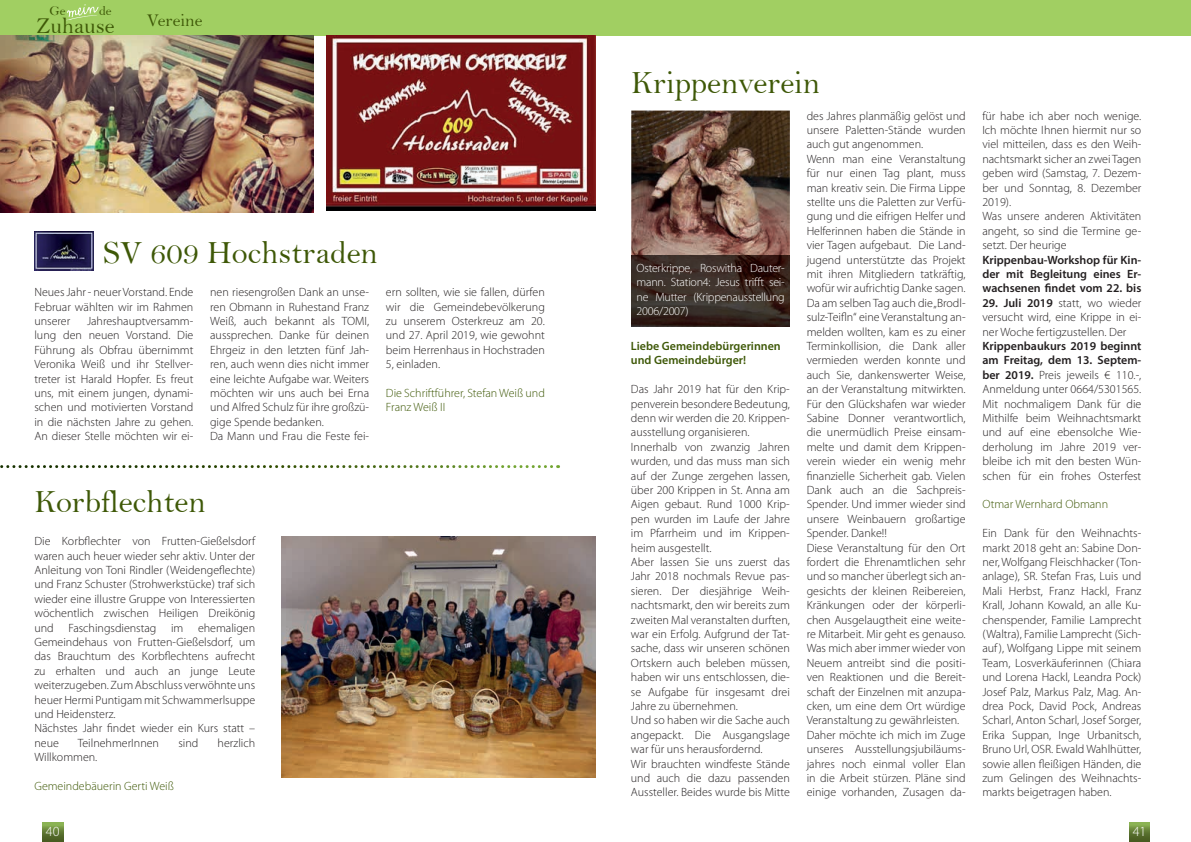
<style>
.page{position:relative;width:1191px;height:842px;background:#fff}
.page>*{position:absolute;margin:0;border:0;box-sizing:border-box;transform-origin:0 0}
.t1{font:32.5px "Bell";color:#3e5807}
.t2{font:22.8px "Bell";color:#3e5807}
.t3{font:18px "Bell";color:#3e5807}
.t4{font:300 14px "Myriad Pro";color:#fff}
.t5{font:13.4px "Bell";color:#3e5807}
.t6{font:300 12px/14.4px "Myriad Pro";color:#231f20;text-align:justify}
.t7{font:300 12px/14.4px "Myriad Pro";letter-spacing:-.02em;color:#fff;text-align:justify}
.t8{font:300 12px/14.4px "Myriad Pro";color:#3e5807}
.t9{font:600 12px/14.4px "Myriad Pro";color:#231f20;text-align:justify}
.t10{font:600 12px/14.4px "Myriad Pro";color:#3e5807}
.s1{font-weight:600}
</style>
<div class="page">
<div style="left:0;top:0;width:1191px;height:36px;background:#a1cf62"></div>
<img style="left:631px;top:111px;width:159px;height:145px">
<img style="left:0;top:36px;width:314px;height:177px">
<img style="left:34px;top:232px;width:59px;height:39px">
<img style="left:327px;top:36px;width:268px;height:175px">
<img style="left:281px;top:537px;width:314px;height:240px">
<svg style="left:0;top:465px;width:551px;height:3px"></svg>
<svg style="left:66px;top:4px;width:33px;height:17px"></svg>
<img style="left:631px;top:256px;width:159px;height:70px">
<div style="left:43px;top:822px;width:20px;height:20px;background:linear-gradient(to bottom,#8eb657,#42541d)"></div>
<div style="left:1129px;top:822px;width:20px;height:20px;background:linear-gradient(to bottom,#8db456,#41531c)"></div>
<p class="t5" style="left:50px;top:3px;width:18px">Ge</p>
<p class="t5" style="left:99px;top:3px;width:14px">de</p>
<h2 class="t2" style="left:36px;top:13px;width:80px">Zuhause</h2>
<h3 class="t3" style="left:147px;top:10px;width:57px">Vereine</h3>
<h1 class="t1" style="left:103px;top:233px;width:276px">SV 609 Hochstraden</h1>
<p class="t6" style="left:34px;top:285px;width:160px">Neues Jahr - neuer Vorstand. Ende Februar wählten wir im Rahmen unserer</p>
<p class="t6" style="left:210px;top:285px;width:160px;text-align:left">nen riesengroßen Dank an unse&shy;ren Obmann in Ruhestand Franz<br>Weiß, auch bekannt als TOMI, aussprechen. Danke für deinen<br>Ehrgeiz in den letzten fünf Jah&shy;ren, auch wenn dies nicht immer eine leichte Aufgabe war. Weiters möchten wir uns auch bei Erna und Alfred Schulz für ihre großzü&shy;gige Spende bedanken.<br>Da Mann und Frau die Feste fei-</p>
<p class="t6" style="left:386px;top:285px;width:160px">ern sollten, wie sie fallen, dürfen wir die Gemeindebevölkerung zu unserem Osterkreuz am 20. und 27. April 2019, wie gewohnt beim Herrenhaus in Hochstraden 5, einladen.</p>
<p class="t6" style="left:34px;top:314px;width:160px;text-indent:53px">Jahreshauptversamm&shy;lung den neuen Vorstand. Die Führung als Obfrau übernimmt Veronika Weiß und ihr Stellver&shy;treter ist Harald Hopfer. Es freut uns, mit einem jungen, dynami&shy;schen und motivierten Vorstand in die nächsten Jahre zu gehen.<br>An dieser Stelle möchten wir ei-</p>
<p class="t8" style="left:386px;top:386px;width:160px">Die Schriftführer, Stefan Weiß und<br>Franz Weiß II</p>
<h1 class="t1" style="left:34px;top:483px;width:173px">Korbflechten</h1>
<p class="t6" style="left:34px;top:534px;width:222px;text-align:left">Die Korbflechter von Frutten-Gießelsdorf waren auch heuer wieder sehr aktiv. Unter der Anleitung von Toni Rindler (Weidengeflechte) und Franz Schuster (Strohwerkstücke) traf sich wieder eine illustre Gruppe von Interessierten wöchentlich zwischen Heiligen Dreikönig und Faschingsdienstag im ehemaligen Gemeindehaus von Frutten-Gießelsdorf, um das Brauchtum des Korbflechtens aufrecht zu erhalten und auch an junge Leute weiterzugeben. Zum Abschluss verwöhnte uns heuer Hermi Puntigam mit Schwammerlsuppe und Heidensterz.<br>Nächstes Jahr findet wieder ein Kurs statt – neue</p>
<p class="t6" style="left:78px;top:736px;width:83px">TeilnehmerInnen</p>
<p class="t6" style="left:178px;top:736px;width:21px">sind</p>
<p class="t6" style="left:218px;top:736px;width:39px">herzlich</p>
<p class="t6" style="left:34px;top:750px;width:64px">Willkommen.</p>
<p class="t8" style="left:34px;top:779px;width:141px">Gemeindebäuerin Gerti Weiß</p>
<h1 class="t1" style="left:631px;top:64px;width:190px">Krippenverein</h1>
<p class="t7" style="left:636px;top:261px;width:150px">Osterkrippe, Roswitha Dauter&shy;mann. Station4: Jesus trifft sei&shy;ne Mutter (Krippenausstellung 2006/2007)</p>
<p class="t10" style="left:631px;top:338px;width:151px">Liebe Gemeindebürgerinnen und Gemeindebürger!</p>
<p class="t6" style="left:631px;top:382px;width:160px;text-align:left">Das Jahr 2019 hat für den Krip&shy;penverein besondere Bedeutung, denn wir werden die 20. Krippen&shy;ausstellung organisieren.<br>Innerhalb von zwanzig Jahren wurden, und das muss man sich auf der Zunge zergehen lassen, über 200 Krippen in St. Anna am<br>Aigen gebaut. Rund 1000 Krip&shy;pen wurden im Laufe der Jahre im Pfarrheim und im Krippen&shy;heim ausgestellt.<br>Aber lassen Sie uns zuerst das<br>Jahr 2018 nochmals Revue pas&shy;sieren. Der diesjährige Weih&shy;nachtsmarkt, den wir bereits zum zweiten Mal veranstalten durften, war ein Erfolg. Aufgrund der Tat&shy;sache, dass wir unseren schönen<br>Ortskern auch beleben müssen, haben wir uns entschlossen, die&shy;se Aufgabe für insgesamt drei<br>Jahre zu übernehmen.<br>Und so haben wir die Sache auch angepackt. Die Ausgangslage war für uns herausfordernd.<br>Wir brauchten windfeste Stände und auch die dazu passenden<br>Aussteller. Beides wurde bis Mitte</p>
<p class="t6" style="left:806px;top:109px;width:160px;text-align:left">des Jahres planmäßig gelöst und unsere Paletten-Stände wurden auch gut angenommen.<br>Wenn man eine Veranstaltung für nur einen Tag plant, muss man kreativ sein. Die Firma Lippe stellte uns die Paletten zur Verfü&shy;gung und die eifrigen Helfer und<br>Helferinnen haben die Stände in vier Tagen aufgebaut. Die Land&shy;jugend unterstützte das Projekt mit ihren Mitgliedern tatkräftig, wofür wir aufrichtig Danke sagen.<br>Da am selben Tag auch die „Brodl&shy;sulz-Teifln“ eine Veranstaltung an&shy;melden wollten, kam es zu einer<br>Terminkollision, die Dank aller vermieden werden konnte und auch Sie, dankenswerter Weise, an der Veranstaltung mitwirkten.<br>Für den Glückshafen war wieder<br>Sabine Donner verantwortlich, die unermüdlich Preise einsam&shy;melte und damit dem Krippen&shy;verein wieder ein wenig mehr finanzielle Sicherheit gab. Vielen<br>Dank auch an die Sachpreis-<br>Spender. Und immer wieder sind unsere Weinbauern großartige<br>Spender. Danke!!<br>Diese Veranstaltung für den Ort fordert die Ehrenamtlichen sehr und so mancher überlegt sich an&shy;gesichts der kleinen Reibereien,<br>Kränkungen oder der körperli&shy;chen Ausgelaugtheit eine weite&shy;re Mitarbeit. Mir geht es genauso.<br>Was mich aber immer wieder von<br>Neuem antreibt sind die positi&shy;ven Reaktionen und die Bereit&shy;schaft der Einzelnen mit anzupa&shy;cken, um eine dem Ort würdige<br>Veranstaltung zu gewährleisten.<br>Daher möchte ich mich im Zuge unseres Ausstellungsjubiläums&shy;jahres noch einmal voller Elan in die Arbeit stürzen. Pläne sind einige vorhanden, Zusagen da-</p>
<p class="t6" style="left:982px;top:109px;width:160px;text-align:left">für habe ich aber noch wenige.<br>Ich möchte Ihnen hiermit nur so viel mitteilen, dass es den Weih&shy;nachtsmarkt sicher an zwei Tagen geben wird (Samstag, 7. Dezem&shy;ber und Sonntag, 8. Dezember<br>2019).<br>Was unsere anderen Aktivitäten angeht, so sind die Termine ge&shy;setzt. Der heurige</p>
<p class="t9" style="left:982px;top:252px;width:160px">Krippenbau-Workshop für Kin&shy;der mit Begleitung eines Er&shy;wachsenen ndet vom 22. bis</p>
<p class="t6" style="left:982px;top:296px;width:160px"><span class="s1">29. Juli 2019</span> statt, wo wieder versucht wird, eine Krippe in ei&shy;ner Woche fertigzustellen. Der</p>
<p class="t6" style="left:982px;top:339px;width:160px"><span class="s1">Krippenbaukurs 2019 beginnt am Freitag, dem 13. Septem&shy;ber 2019.</span> Preis jeweils € 110.-, Anmeldung unter 0664/5301565.<br>Mit nochmaligem Dank für die Mithilfe beim Weihnachtsmarkt und auf eine ebensolche Wie&shy;derholung im Jahre 2019 ver&shy;bleibe ich mit den besten Wün&shy;schen für ein frohes Osterfest</p>
<p class="t8" style="left:982px;top:497px;width:127px">Otmar Wernhard Obmann</p>
<p class="t6" style="left:982px;top:526px;width:160px">Ein Dank für den Weihnachts&shy;markt 2018 geht an: Sabine Don&shy;ner, Wolfgang Fleischhacker (Ton&shy;anlage), SR. Stefan Fras, Luis und Mali Herbst, Franz Hackl, Franz Krall, Johann Kowald, an alle Ku&shy;chenspender, Familie Lamprecht (Waltra), Familie Lamprecht (Sich&shy;auf ), Wolfgang Lippe mit seinem Team, Losverkäuferinnen (Chiara und Lorena Hackl, Leandra Pock)<br>Josef Palz, Markus Palz, Mag. An&shy;drea Pock, David Pock, Andreas Scharl, Anton Scharl, Josef Sorger, Erika Suppan, Inge Urbanitsch, Bruno Url, OSR. Ewald Wahlhütter, sowie allen fleißigen Händen, die zum Gelingen des Weihnachts&shy;markts beigetragen haben.</p>
<p class="t4" style="left:46px;top:824px;width:15px">40</p>
<p class="t4" style="left:1132px;top:823px;width:15px">41</p>
</div>
